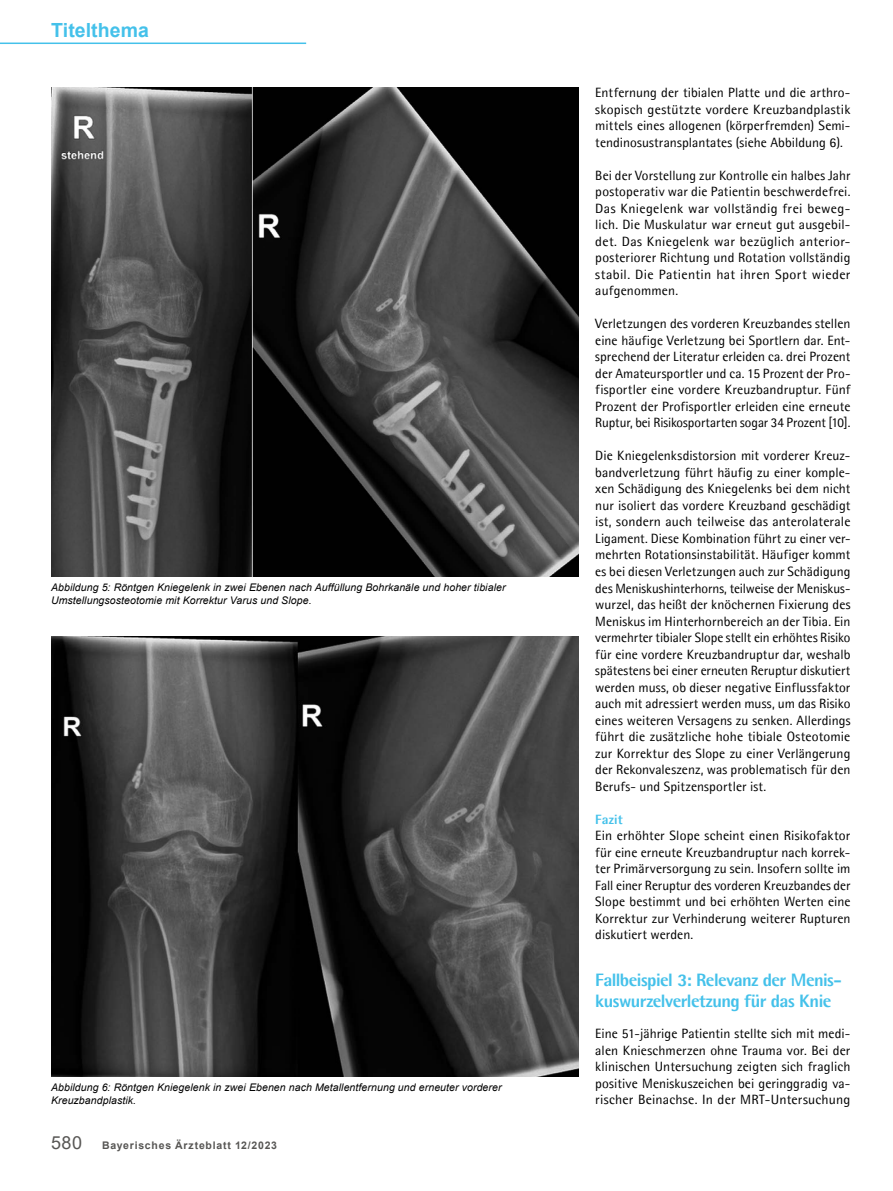
<style>
.page{position:relative;width:893px;height:1191px;background:#fff}
.page>*{position:absolute;margin:0;border:0;box-sizing:border-box;transform-origin:0 0}
.t1{font:700 19.5px "Arial";color:#44c1ea}
.t2{font:800 18px/21px "Agfa Rotis Semisans";letter-spacing:-.03em;color:#44c1ea}
.t3{font:13.5px/16.5px "Agfa Rotis Semisans";letter-spacing:.005em;color:#000;text-align:justify}
.t4{font:800 13.5px "Agfa Rotis Semisans";letter-spacing:.01em;color:#44c1ea}
.t5{font:italic 10.5px/13.5px "Arial";letter-spacing:.01em;color:#000}
.t6{font:700 10.5px "Arial";letter-spacing:.07em;color:#575654}
.s1{font-weight:400;font-size:18px}
</style>
<div class="page">
<hr style="left:0;top:43px;width:306px;height:1px;background:#44c1ea">
<img style="left:51px;top:637px;width:527px;height:439px">
<img style="left:51px;top:88px;width:527px;height:489px">
<h1 class="t1" style="left:51px;top:16px;width:99px">Titelthema</h1>
<p class="t5" style="left:51px;top:580px;width:456px">Abbildung 5: Röntgen Kniegelenk in zwei Ebenen nach Auffüllung Bohrkanäle und hoher tibialer<br>Umstellungsosteotomie mit Korrektur Varus und Slope.</p>
<p class="t5" style="left:51px;top:1080px;width:452px">Abbildung 6: Röntgen Kniegelenk in zwei Ebenen nach Metallentfernung und erneuter vorderer<br>Kreuzbandplastik.</p>
<p class="t6" style="left:51px;top:1137px;width:228px"><span class="s1">580</span> Bayerisches Ärzteblatt 12/2023</p>
<p class="t3" style="left:595px;top:84px;width:257px">Entfernung der tibialen Platte und die arthro&shy;skopisch gestützte vordere Kreuzbandplastik mittels eines allogenen (körperfremden) Semi&shy;tendinosustransplantates (siehe Abbildung 6).</p>
<p class="t3" style="left:595px;top:167px;width:257px">Bei der Vorstellung zur Kontrolle ein halbes Jahr postoperativ war die Patientin beschwerdefrei.<br>Das Kniegelenk war vollständig frei beweg&shy;lich. Die Muskulatur war erneut gut ausgebil&shy;det. Das Kniegelenk war bezüglich anterior&shy;posteriorer Richtung und Rotation vollständig stabil. Die Patientin hat ihren Sport wieder aufgenommen.</p>
<p class="t3" style="left:595px;top:315px;width:257px">Verletzungen des vorderen Kreuzbandes stellen eine häufige Verletzung bei Sportlern dar. Ent&shy;sprechend der Literatur erleiden ca. drei Prozent der Amateursportler und ca. 15 Prozent der Pro&shy;fisportler eine vordere Kreuzbandruptur. Fünf Prozent der Profisportler erleiden eine erneute Ruptur, bei Risikosportarten sogar 34 Prozent [10].</p>
<p class="t3" style="left:595px;top:447px;width:257px">Die Kniegelenksdistorsion mit vorderer Kreuz&shy;bandverletzung führt häufig zu einer komple&shy;xen Schädigung des Kniegelenks bei dem nicht nur isoliert das vordere Kreuzband geschädigt ist, sondern auch teilweise das anterolaterale Ligament. Diese Kombination führt zu einer ver&shy;mehrten Rotationsinstabilität. Häufiger kommt es bei diesen Verletzungen auch zur Schädigung des Meniskushinterhorns, teilweise der Meniskus&shy;wurzel, das heißt der knöchernen Fixierung des Meniskus im Hinterhornbereich an der Tibia. Ein vermehrter tibialer Slope stellt ein erhöhtes Risiko für eine vordere Kreuzbandruptur dar, weshalb spätestens bei einer erneuten Reruptur diskutiert werden muss, ob dieser negative Einflussfaktor auch mit adressiert werden muss, um das Risiko eines weiteren Versagens zu senken. Allerdings führt die zusätzliche hohe tibiale Osteotomie zur Korrektur des Slope zu einer Verlängerung der Rekonvaleszenz, was problematisch für den Berufs- und Spitzensportler ist.</p>
<p class="t4" style="left:595px;top:810px;width:29px">Fazit</p>
<p class="t3" style="left:595px;top:827px;width:257px">Ein erhöhter Slope scheint einen Risikofaktor für eine erneute Kreuzbandruptur nach korrek&shy;ter Primärversorgung zu sein. Insofern sollte im Fall einer Reruptur des vorderen Kreuzbandes der Slope bestimmt und bei erhöhten Werten eine Korrektur zur Verhinderung weiterer Rupturen diskutiert werden.</p>
<h2 class="t2" style="left:595px;top:968px;width:248px">Fallbeispiel 3: Relevanz der Menis&shy;kuswurzelverletzung für das Knie</h2>
<p class="t3" style="left:595px;top:1025px;width:257px">Eine 51-jährige Patientin stellte sich mit medi&shy;alen Knieschmerzen ohne Trauma vor. Bei der klinischen Untersuchung zeigten sich fraglich positive Meniskuszeichen bei geringgradig va&shy;rischer Beinachse. In der MRT-Untersuchung</p>
</div>
